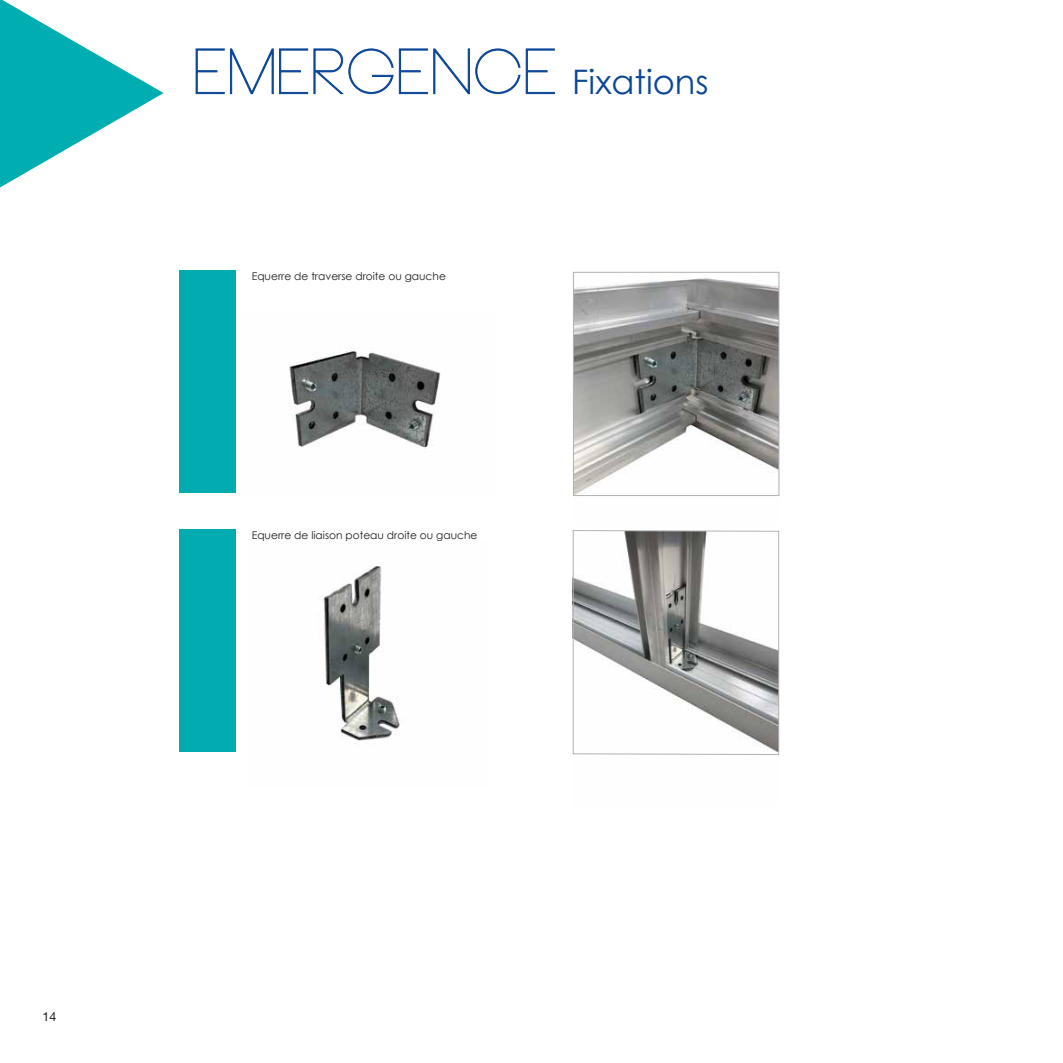
<style>
.page{position:relative;width:1063px;height:1063px;background:#fff}
.page>*{position:absolute;margin:0;border:0;box-sizing:border-box;transform-origin:0 0}
.t1{font:100 62.5px "Neou";color:#0b4697}
.t2{font:12.5px "Helvetica Neue LT Std";color:#1d1d1b}
.t3{font:10.62px "Century Gothic";color:#1d1d1b}
.s1{font-family:"Century Gothic";font-weight:400;font-size:33.75px}
</style>
<div class="page">
<div style="left:180px;top:529px;width:56px;height:223px;background:#00acb0"></div>
<div style="left:180px;top:270px;width:56px;height:223px;background:#00acb0"></div>
<img style="left:573px;top:278px;width:204px;height:219px">
<svg style="left:0;top:0;width:164px;height:188px"></svg>
<svg style="left:195px;top:48px;width:360px;height:46px"></svg>
<img style="left:289px;top:351px;width:152px;height:98px">
<img style="left:323px;top:566px;width:77px;height:175px">
<svg style="left:572px;top:530px;width:208px;height:225px"></svg>
<div style="left:573px;top:272px;width:206px;height:224px;border:1px solid #b3b2b2"></div>
<h1 class="t1" style="left:196px;top:40px;width:514px">EMERGENCE <span class="s1">Fixations</span></h1>
<p class="t3" style="left:252px;top:269px;width:196px">Equerre de traverse droite ou gauche</p>
<p class="t3" style="left:252px;top:528px;width:227px">Equerre de liaison poteau droite ou gauche</p>
<p class="t2" style="left:43px;top:1009px;width:15px">14</p>
</div>
